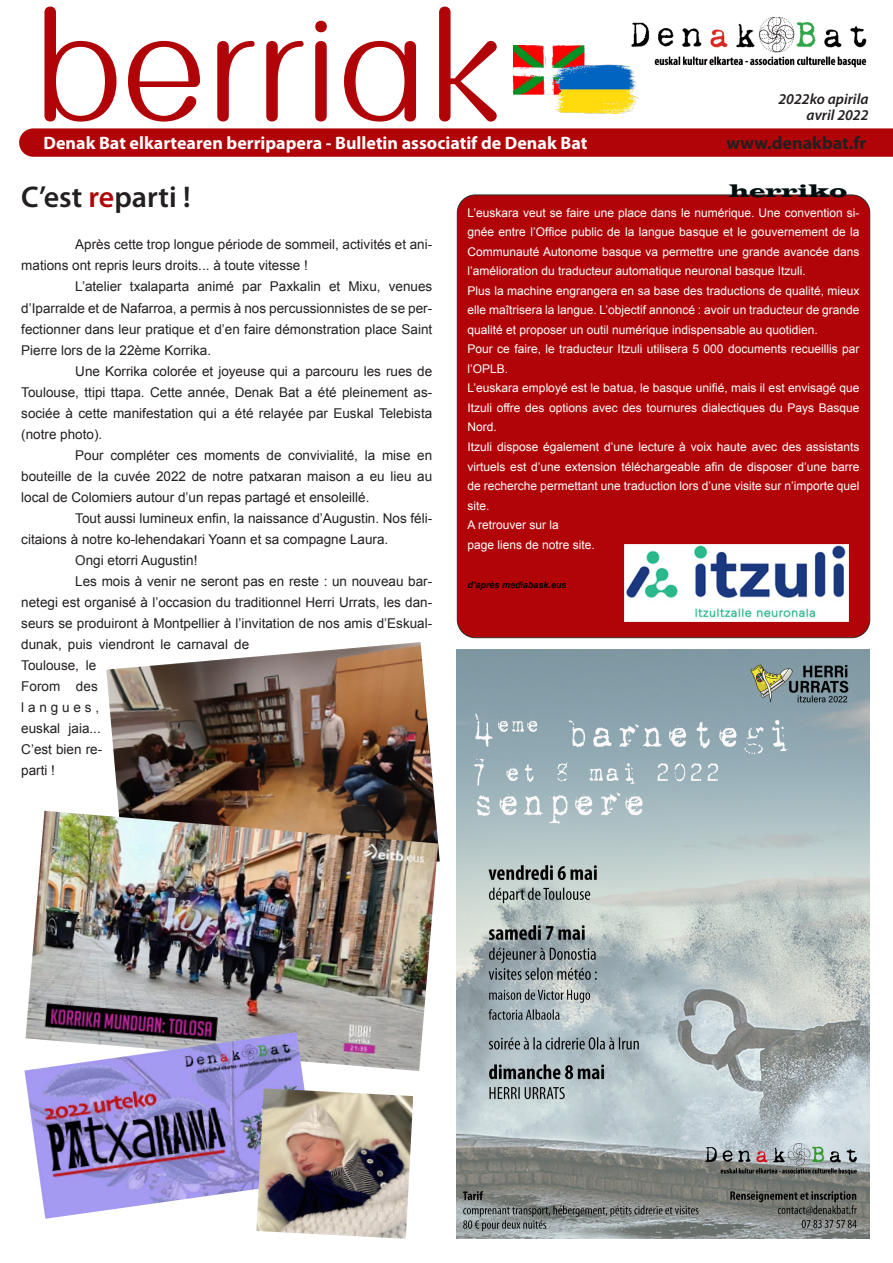
<style>
.page{position:relative;width:893px;height:1263px;background:#fff}
.page>*{position:absolute;margin:0;border:0;box-sizing:border-box;transform-origin:0 0}
.t1{font:144px "Dysfunctional";color:#b10408}
.t2{font:600 30px "Myriad Pro";color:#231f20}
.t3{font:700 18px "Myriad Pro";color:#fff}
.t4{font:700 18px "Myriad Pro";color:#231f20}
.t5{font:18px "Latin Wide";color:#000e0f}
.t6{font:italic 600 15px "Myriad Pro";color:#231f20}
.t7{font:13.5px/21px "Arial";color:#231f20}
.t8{font:12px/19.5px "Arial";color:#fff;text-align:justify}
.t9{font:italic 700 9px "Arial";color:#000}
.s1{color:#b10408}
</style>
<div class="page">
<svg style="left:19px;top:128px;width:874px;height:29px;background:#b30a0e"></svg>
<img style="left:632px;top:17px;width:235px;height:50px">
<img style="left:456px;top:649px;width:414px;height:589px">
<div style="left:457px;top:195px;width:413px;height:443px;background:#b10408;border-radius:18px"></div>
<img style="left:513px;top:46px;width:126px;height:67px">
<img style="left:106px;top:642px;width:334px;height:220px">
<img style="left:26px;top:811px;width:412px;height:260px">
<img style="left:24px;top:1032px;width:293px;height:187px">
<img style="left:256px;top:1088px;width:157px;height:151px">
<img style="left:624px;top:544px;width:225px;height:78px">
<p class="t1" style="left:33px;top:7px;width:471px">berriak</p>
<p class="t6" style="left:778px;top:89px;width:92px">2022ko apirila</p>
<p class="t6" style="left:807px;top:105px;width:63px">avril 2022</p>
<p class="t3" style="left:44px;top:131px;width:545px">Denak Bat elkartearen berripapera - Bulletin associatif de Denak Bat</p>
<p class="t4" style="left:726px;top:131px;width:141px">www.denakbat.fr</p>
<p class="t2" style="left:21px;top:178px;width:171px">C’est <span class="s1">re</span>parti !</p>
<p class="t7" style="left:21px;top:234px;width:413px;text-indent:54px">Après cette trop longue période de sommeil, activités et ani&shy;mations ont repris leurs droits... à toute vitesse !</p>
<p class="t7" style="left:21px;top:276px;width:413px;text-align:justify;text-indent:54px">L’atelier txalaparta animé par Paxkalin et Mixu, venues d’Iparralde et de Nafarroa, a permis à nos percussionnistes de se per&shy;fectionner dans leur pratique et d’en faire démonstration place Saint Pierre lors de la 22ème Korrika.</p>
<p class="t7" style="left:21px;top:360px;width:413px;text-align:justify;text-indent:54px">Une Korrika colorée et joyeuse qui a parcouru les rues de Toulouse, ttipi ttapa. Cette année, Denak Bat a été pleinement as&shy;sociée à cette manifestation qui a été relayée par Euskal Telebista (notre photo).</p>
<p class="t7" style="left:21px;top:444px;width:412px;text-align:justify;text-indent:54px">Pour compléter ces moments de convivialité, la mise en bouteille de la cuvée 2022 de notre patxaran maison a eu lieu au local de Colomiers autour d’un repas partagé et ensoleillé.</p>
<p class="t7" style="left:21px;top:507px;width:413px;text-indent:54px">Tout aussi lumineux enfin, la naissance d’Augustin. Nos féli&shy;citaions à notre ko-lehendakari Yoann et sa compagne Laura.</p>
<p class="t7" style="left:75px;top:549px;width:124px">Ongi etorri Augustin!</p>
<p class="t7" style="left:21px;top:570px;width:413px;text-indent:54px">Les mois à venir ne seront pas en reste : un nouveau bar&shy;netegi est organisé à l’occasion du traditionnel Herri Urrats, les dan&shy;seurs se produiront à Montpellier à l’invitation de nos amis d’Eskual&shy;dunak, puis viendront le carnaval de<br>Toulouse, le<br>Forom des<br>langues,<br>euskal jaia...<br>C’est bien re-<br>parti !</p>
<p class="t5" style="left:729px;top:179px;width:120px">herriko</p>
<p class="t8" style="left:467px;top:203px;width:394px">L’euskara veut se faire une place dans le numérique. Une convention si&shy;gnée entre l’Office public de la langue basque et le gouvernement de la Communauté Autonome basque va permettre une grande avancée dans l’amélioration du traducteur automatique neuronal basque Itzuli.</p>
<p class="t8" style="left:467px;top:281px;width:394px">Plus la machine engrangera en sa base des traductions de qualité, mieux elle maîtrisera la langue. L’objectif annoncé : avoir un traducteur de grande qualité et proposer un outil numérique indispensable au quotidien.</p>
<p class="t8" style="left:467px;top:340px;width:394px">Pour ce faire, le traducteur Itzuli utilisera 5 000 documents recueillis par l’OPLB.</p>
<p class="t8" style="left:467px;top:379px;width:394px">L’euskara employé est le batua, le basque unifié, mais il est envisagé que Itzuli offre des options avec des tournures dialectiques du Pays Basque Nord.</p>
<p class="t8" style="left:467px;top:437px;width:394px">Itzuli dispose également d’une lecture à voix haute avec des assistants virtuels est d’une extension téléchargeable afin de disposer d’une barre de recherche permettant une traduction lors d’une visite sur n’importe quel site.</p>
<p class="t8" style="left:467px;top:515px;width:93px">A retrouver sur la</p>
<p class="t8" style="left:467px;top:535px;width:129px">page liens de notre site.</p>
<p class="t9" style="left:467px;top:578px;width:101px">d’après mediabask.eus</p>
</div>
